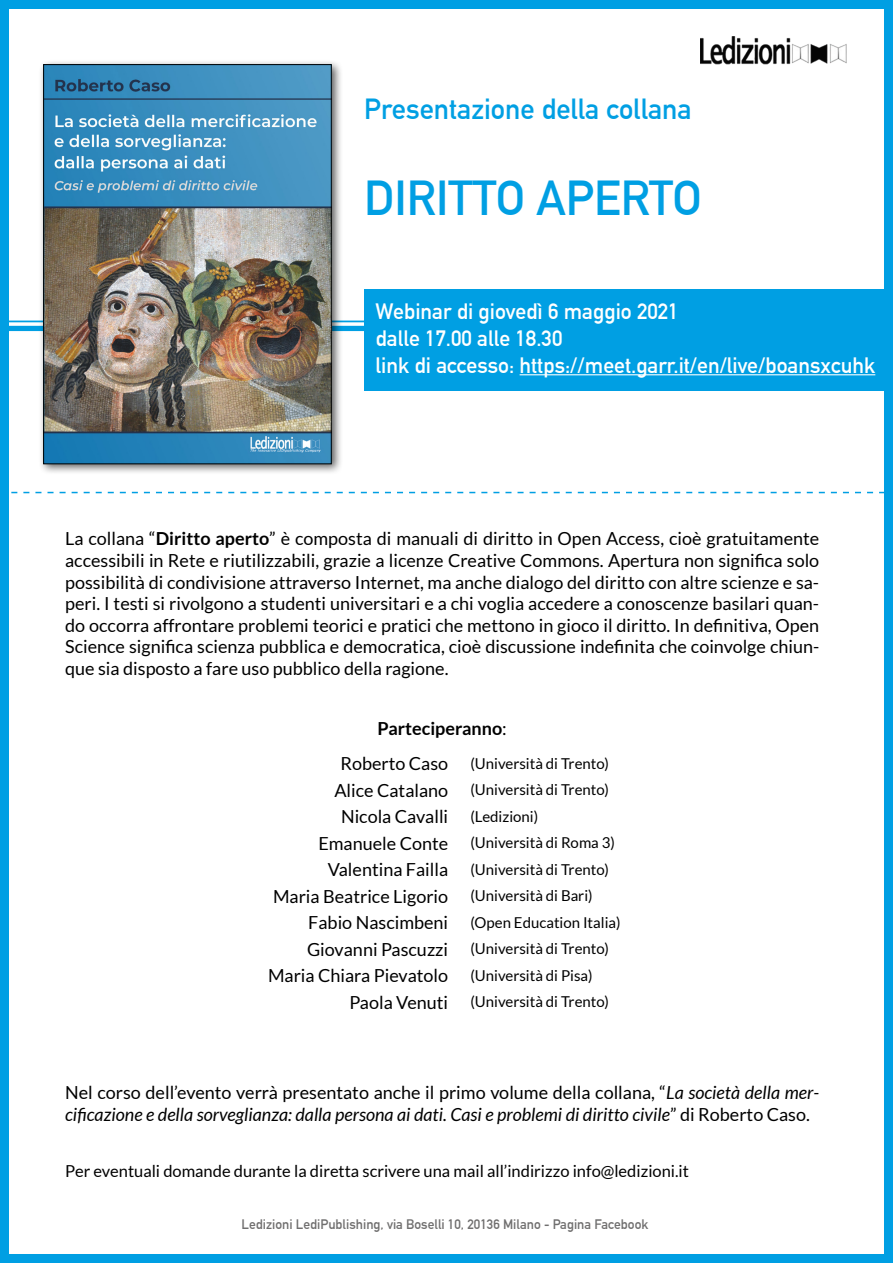
<style>
.page{position:relative;width:893px;height:1263px;background:#fff}
.page>*{position:absolute;margin:0;border:0;box-sizing:border-box;transform-origin:0 0}
.t1{font:700 48px "DIN Alternate";color:#009fe3}
.t2{font:700 28.5px "DIN Alternate";color:#009fe3}
.t3{font:700 21.75px/27px "DIN Alternate";color:#fff}
.t4{font:18px/21.6px "Lato";color:#000;text-align:justify}
.t5{font:italic 18px/21.6px "Lato";color:#000}
.t6{font:700 18px "Lato";color:#000}
.t7{font:16.5px "Lato";color:#000}
.t8{font:15px/26.5px "Lato";color:#000;text-align:center}
.t9{font:700 13.5px "DIN Alternate";color:#706f6f}
.s1{font-weight:700}
.s2{font-weight:400}
.s3{font-size:18px}
.s4{font-size:15px}
.s5{font-style:normal}
</style>
<div class="page">
<div style="left:38px;top:59px;width:305px;height:416px;background:#000;opacity:.62"></div>
<img style="left:45px;top:66px;width:285px;height:396px">
<div style="left:43px;top:64px;width:289px;height:400px;border:1px solid #000"></div>
<div style="left:364px;top:289px;width:529px;height:102px;background:#009fe3"></div>
<hr style="left:520px;top:374px;width:355px;height:1px;background:#fff">
<svg style="left:11px;top:492px;width:872px;height:1px"></svg>
<img style="left:700px;top:36px;width:146px;height:28px">
<div style="left:0;top:0;width:893px;height:1263px;border:9px solid #009fe3"></div>
<h2 class="t2" style="left:364px;top:87px;width:329px">Presentazione della collana</h2>
<h1 class="t1" style="left:364px;top:161px;width:339px">DIRITTO APERTO</h1>
<p class="t3" style="left:376px;top:296px;width:501px">Webinar di giovedì 6 maggio 2021<br>dalle 17.00 alle 18.30<br>link di accesso: https://meet.garr.it/en/live/boansxcuhk</p>
<p class="t4" style="left:65px;top:528px;width:756px">La collana “<span class="s1">Diritto aperto</span>” è composta di manuali di diritto in Open Access, cioè gratuitamente accessibili in Rete e riutilizzabili, grazie a licenze Creative Commons. Apertura non significa solo possibilità di condivisione attraverso Internet, ma anche dialogo del diritto con altre scienze e sa&shy;peri. I testi si rivolgono a studenti universitari e a chi voglia accedere a conoscenze basilari quan&shy;do occorra affrontare problemi teorici e pratici che mettono in gioco il diritto. In definitiva, Open Science significa scienza pubblica e democratica, cioè discussione indefinita che coinvolge chiun&shy;que sia disposto a fare uso pubblico della ragione.</p>
<p class="t6" style="left:378px;top:718px;width:131px">Parteciperanno<span class="s2">:</span></p>
<p class="t8" style="left:334px;top:750px;width:276px"><span class="s3">Roberto Caso</span> (Università di Trento)<br><span class="s3">Alice Catalano</span> (Università di Trento)</p>
<p class="t4" style="left:341px;top:806px;width:199px">Nicola Cavalli <span class="s4">(Ledizioni)</span></p>
<p class="t8" style="left:318px;top:830px;width:298px"><span class="s3">Emanuele Conte</span> (Università di Roma 3)<br><span class="s3">Valentina Failla</span> (Università di Trento)</p>
<p class="t4" style="left:273px;top:885px;width:321px">Maria Beatrice Ligorio <span class="s4">(Università di Bari)</span></p>
<p class="t8" style="left:307px;top:909px;width:315px;text-align:left"><span class="s3">Fabio Nascimbeni</span> (Open Education Italia)<br><span class="s3">Giovanni Pascuzzi</span> (Università di Trento)</p>
<p class="t4" style="left:268px;top:965px;width:326px">Maria Chiara Pievatolo <span class="s4">(Università di Pisa)</span></p>
<p class="t8" style="left:349px;top:988px;width:261px"><span class="s3">Paola Venuti</span> (Università di Trento)</p>
<p class="t5" style="left:65px;top:1082px;width:756px"><span class="s5">Nel corso dell’evento verrà presentato anche il primo volume della collana, “</span>La società della mer&shy;cificazione e della sorveglianza: dalla persona ai dati. Casi e problemi di diritto civile<span class="s5">” di Roberto Caso.</span></p>
<p class="t7" style="left:65px;top:1162px;width:625px">Per eventuali domande durante la diretta scrivere una mail all’indirizzo info@ledizioni.it</p>
<p class="t9" style="left:242px;top:1214px;width:408px">Ledizioni LediPublishing, via Boselli 10, 20136 Milano - Pagina Facebook</p>
</div>
